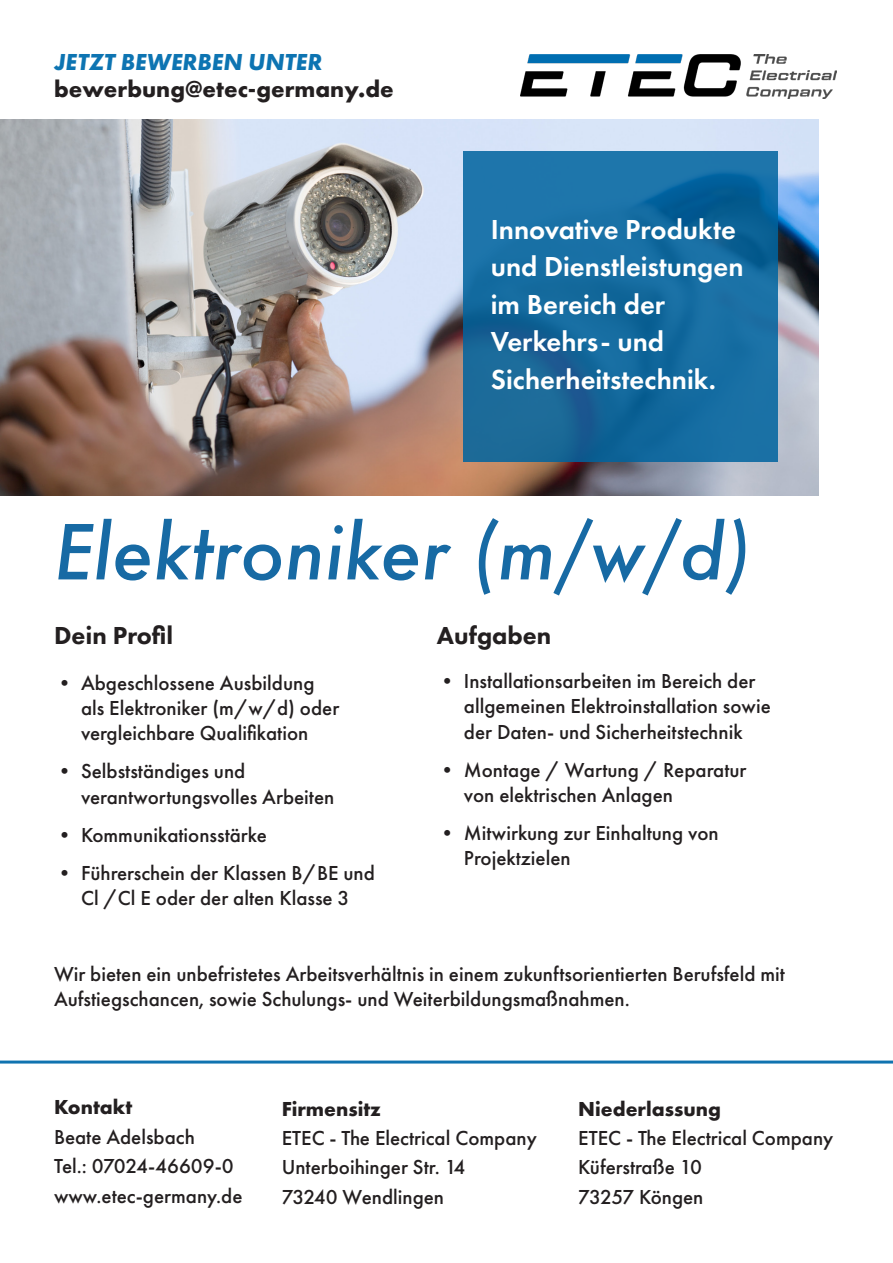
<style>
.page{position:relative;width:893px;height:1263px;background:#fff}
.page>*{position:absolute;margin:0;border:0;box-sizing:border-box;transform-origin:0 0}
.t1{font:italic 500 73.5px "Futura";color:#176aa4}
.t2{font:600 28.5px/37.5px "Futura PT";color:#fff}
.t3{font:800 25.5px "Futura PT";color:#231f20}
.t4{font:700 24px "Futura PT";color:#231f20}
.t5{font:italic 700 24px "Futura PT";color:#0d74b2}
.t6{font:500 21px/25.2px "Futura PT";color:#231f20}
.t7{font:700 21px "Futura PT";color:#231f20}
.t8{font:500 21px "Futura PT";letter-spacing:-.025em;color:#231f20}
</style>
<div class="page">
<img style="left:0;top:119px;width:819px;height:376px">
<svg style="left:463px;top:151px;width:315px;height:310px;background:#166b9f"></svg>
<img style="left:521px;top:54px;width:316px;height:44px">
<hr style="left:0;top:1060px;width:893px;height:3px;background:#1073b0">
<p class="t5" style="left:54px;top:47px;width:270px">JETZT BEWERBEN UNTER</p>
<p class="t4" style="left:54px;top:74px;width:341px">bewerbung@etec-germany.de</p>
<p class="t2" style="left:491px;top:210px;width:254px">Innovative Produkte und Dienstleistungen im Bereich der<br>Verkehrs- und<br>Sicherheitstechnik.</p>
<p class="t1" style="left:54px;top:502px;width:698px">Elektroniker (m/w/d)</p>
<p class="t3" style="left:54px;top:620px;width:121px">Dein Profil</p>
<p class="t3" style="left:437px;top:620px;width:116px">Aufgaben</p>
<p class="t6" style="left:81px;top:670px;width:260px;text-indent:-27px">• Abgeschlossene Ausbildung als Elektroniker (m/w/d) oder vergleichbare Qualifikation</p>
<p class="t6" style="left:81px;top:759px;width:255px;text-indent:-27px">• Selbstständiges und verantwortungsvolles Arbeiten</p>
<p class="t6" style="left:54px;top:822px;width:215px">• Kommunikationsstärke</p>
<p class="t6" style="left:54px;top:860px;width:322px;text-align:center">• Führerschein der Klassen B/BE und<br>Cl /Cl E oder der alten Klasse 3</p>
<p class="t6" style="left:464px;top:669px;width:308px;text-indent:-27px">• Installationsarbeiten im Bereich der allgemeinen Elektroinstallation sowie der Daten- und Sicherheitstechnik</p>
<p class="t6" style="left:464px;top:757px;width:284px;text-indent:-27px">• Montage / Wartung / Reparatur von elektrischen Anlagen</p>
<p class="t6" style="left:464px;top:820px;width:256px;text-indent:-27px">• Mitwirkung zur Einhaltung von<br>Projektzielen</p>
<p class="t6" style="left:54px;top:961px;width:732px">Wir bieten ein unbefristetes Arbeitsverhältnis in einem zukunftsorientierten Berufsfeld mit<br>Aufstiegschancen, sowie Schulungs- und Weiterbildungsmaßnahmen.</p>
<p class="t7" style="left:54px;top:1093px;width:80px">Kontakt</p>
<p class="t6" style="left:54px;top:1124px;width:142px">Beate Adelsbach</p>
<p class="t6" style="left:54px;top:1153px;width:181px">Tel.: 07024-46609-0</p>
<p class="t6" style="left:54px;top:1183px;width:190px">www.etec-germany.de</p>
<p class="t7" style="left:282px;top:1095px;width:101px">Firmensitz</p>
<p class="t6" style="left:282px;top:1125px;width:257px">ETEC - The Electrical Company</p>
<p class="t6" style="left:282px;top:1155px;width:185px">Unterboihinger Str. 14</p>
<p class="t6" style="left:282px;top:1184px;width:164px">73240 Wendlingen</p>
<p class="t7" style="left:578px;top:1095px;width:144px">Niederlassung</p>
<p class="t6" style="left:578px;top:1125px;width:257px">ETEC - The Electrical Company</p>
<p class="t6" style="left:578px;top:1155px;width:125px">Küferstraße 10</p>
<p class="t8" style="left:578px;top:1184px;width:127px">73257 Köngen</p>
</div>
